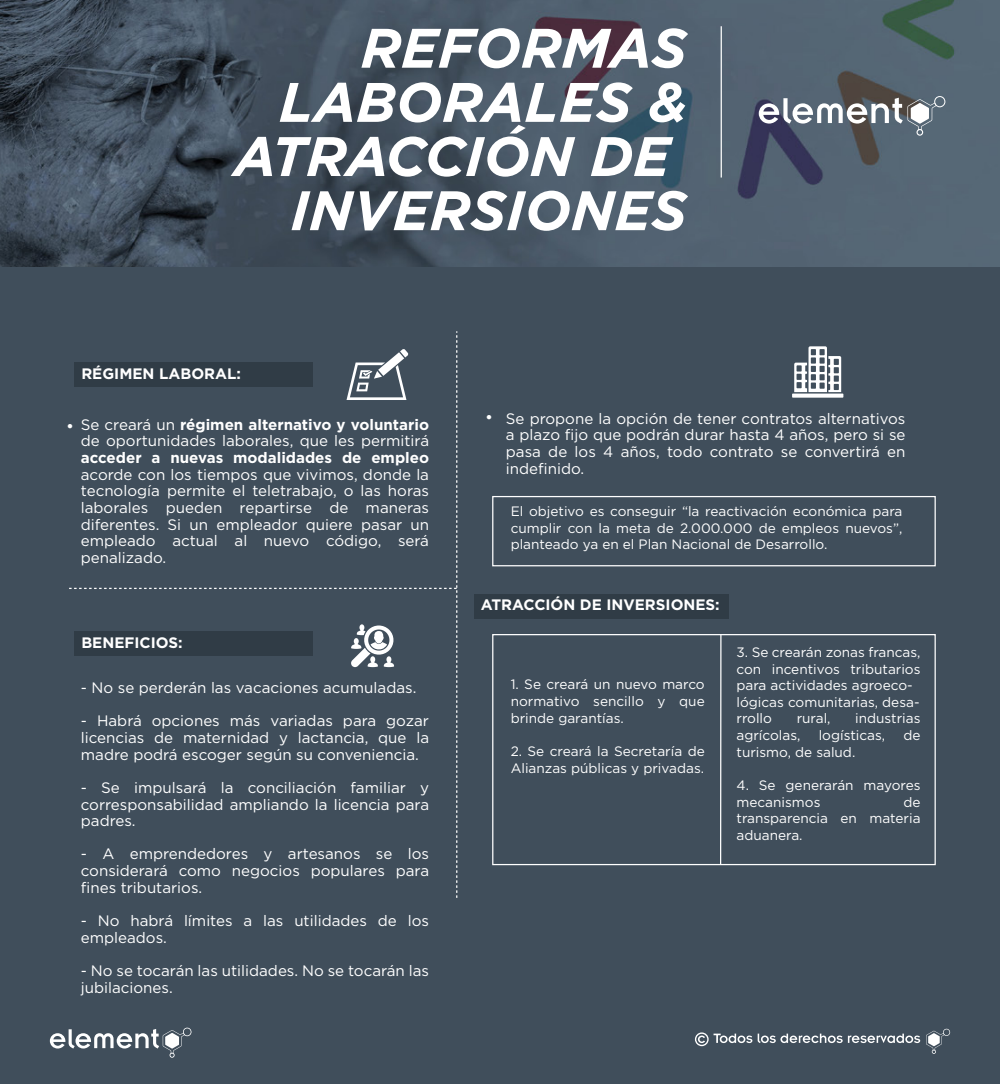
<style>
.page{position:relative;width:1000px;height:1084px;background:#404e5b}
.page>*{position:absolute;margin:0;border:0;box-sizing:border-box;transform-origin:0 0}
.t1{font:italic 700 55.5px "Gotham";color:#fff}
.t2{font:16.62px "Gotham";color:#fff}
.t3{font:15.12px/16.6px "Gotham";color:#fff;text-align:justify}
.t4{font:700 15.12px "Gotham";color:#fff}
.t5{font:13.62px/16.6px "Gotham";color:#fff;text-align:justify}
.s1{font-weight:700}
</style>
<div class="page">
<img style="left:0;top:0;width:1000px;height:266px">
<svg style="left:759px;top:96px;width:186px;height:40px;background:#7a818b"></svg>
<hr style="left:721px;top:26px;width:1px;height:152px;background:#fff">
<svg style="left:758px;top:1033px;width:162px;height:10px"></svg>
<svg style="left:695px;top:1032px;width:57px;height:14px"></svg>
<svg style="left:926px;top:1029px;width:24px;height:25px"></svg>
<svg style="left:50px;top:1027px;width:142px;height:30px"></svg>
<div style="left:474px;top:594px;width:255px;height:24px;background:#2e3b40"></div>
<div style="left:492px;top:634px;width:444px;height:231px;border:1px solid #fff"></div>
<div style="left:492px;top:496px;width:444px;height:70px;border:1px solid #fff"></div>
<hr style="left:720px;top:634px;width:2px;height:230px;background:#fff">
<svg style="left:794px;top:346px;width:47px;height:46px"></svg>
<div style="left:792px;top:393px;width:51px;height:5px;background:#fff"></div>
<svg style="left:69px;top:331px;width:389px;height:567px"></svg>
<h1 class="t1" style="left:361px;top:11px;width:328px">REFORMAS</h1>
<h1 class="t1" style="left:279px;top:65px;width:409px">LABORALES &amp;</h1>
<h1 class="t1" style="left:234px;top:120px;width:438px">ATRACCIÓN DE</h1>
<h1 class="t1" style="left:290px;top:174px;width:398px">INVERSIONES</h1>
<p class="t4" style="left:81px;top:363px;width:161px">RÉGIMEN LABORAL:</p>
<p class="t2" style="left:66px;top:415px;width:9px">•</p>
<p class="t3" style="left:81px;top:416px;width:350px">Se creará un <span class="s1">régimen alternativo y voluntario </span>de oportunidades laborales, que les permitirá</p>
<p class="t4" style="left:81px;top:448px;width:350px">acceder a nuevas modalidades de empleo</p>
<p class="t3" style="left:81px;top:466px;width:350px">acorde con los tiempos que vivimos, donde la tecnología permite el teletrabajo, o las horas laborales pueden repartirse de maneras diferentes. Si un empleador quiere pasar un empleado actual al nuevo código, será penalizado.</p>
<p class="t4" style="left:81px;top:632px;width:103px">BENEFICIOS:</p>
<p class="t3" style="left:81px;top:679px;width:337px">- No se perderán las vacaciones acumuladas.</p>
<p class="t3" style="left:81px;top:712px;width:350px">- Habrá opciones más variadas para gozar licencias de maternidad y lactancia, que la madre podrá escoger según su conveniencia.</p>
<p class="t3" style="left:81px;top:779px;width:350px">- Se impulsará la conciliación familiar y corresponsabilidad ampliando la licencia para padres.</p>
<p class="t3" style="left:81px;top:845px;width:350px">- A emprendedores y artesanos se los considerará como negocios populares para fines tributarios.</p>
<p class="t3" style="left:81px;top:912px;width:350px">- No habrá límites a las utilidades de los empleados.</p>
<p class="t3" style="left:81px;top:962px;width:350px">- No se tocarán las utilidades. No se tocarán las jubilaciones.</p>
<p class="t2" style="left:485px;top:406px;width:9px">•</p>
<p class="t3" style="left:506px;top:410px;width:401px">Se propone la opción de tener contratos alternativos a plazo fijo que podrán durar hasta 4 años, pero si se pasa de los 4 años, todo contrato se convertirá en indefinido.</p>
<p class="t5" style="left:511px;top:502px;width:393px">El objetivo es conseguir “la reactivación económica para cumplir con la meta de 2.000.000 de empleos nuevos”, planteado ya en el Plan Nacional de Desarrollo.</p>
<p class="t4" style="left:481px;top:595px;width:240px">ATRACCIÓN DE INVERSIONES:</p>
<p class="t5" style="left:511px;top:676px;width:196px">1. Se creará un nuevo marco normativo sencillo y que brinde garantías.</p>
<p class="t5" style="left:511px;top:742px;width:196px">2. Se creará la Secretaría de<br>Alianzas públicas y privadas.</p>
<p class="t5" style="left:737px;top:643px;width:186px;text-align:left">3. Se crearán zonas francas, con incentivos tributarios para actividades agroeco&shy;lógicas comunitarias, desa&shy;rrollo</p>
<p class="t5" style="left:797px;top:710px;width:35px">rural,</p>
<p class="t5" style="left:855px;top:710px;width:67px">industrias</p>
<p class="t5" style="left:737px;top:727px;width:65px">agrícolas,</p>
<p class="t5" style="left:819px;top:727px;width:68px">logísticas,</p>
<p class="t5" style="left:903px;top:727px;width:19px">de</p>
<p class="t5" style="left:737px;top:743px;width:120px">turismo, de salud.</p>
<p class="t5" style="left:737px;top:776px;width:186px">4. Se generarán mayores mecanismos</p>
<p class="t5" style="left:737px;top:793px;width:186px;text-indent:167px">de transparencia en materia aduanera.</p>
</div>
